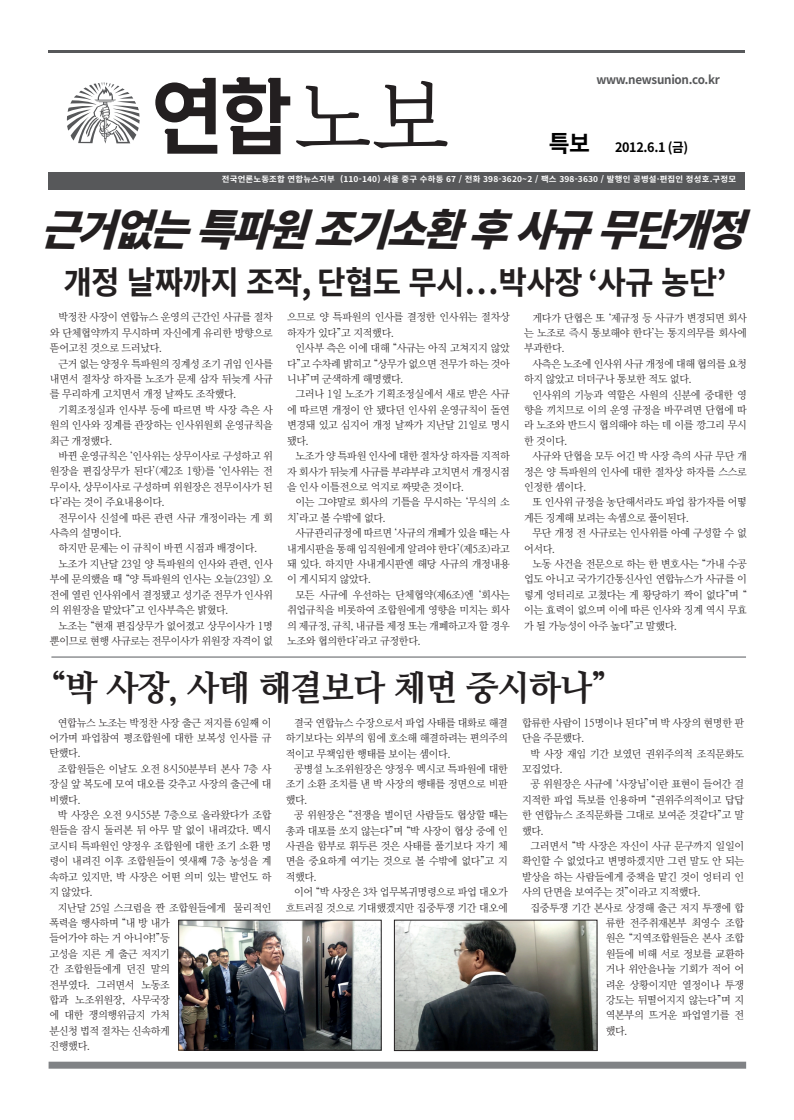
<style>
.page{position:relative;width:794px;height:1120px;background:#fff}
.page>*{position:absolute;margin:0;border:0;box-sizing:border-box;transform-origin:0 0}
.t1{font:italic 900 43px "Noto Sans CJ Kkr";color:#231f20}
.t2{font:800 35px "Nanum Myeongjo";letter-spacing:-.025em;color:#231f20}
.t3{font:700 32px "Noto Sans CJ Kkr";letter-spacing:-.025em;color:#231f20}
.t4{font:700 23.4px "Noto Sans CJ Kkr";color:#000}
.t5{font:700 13px "Noto Sans CJ Kkr";color:#000}
.t6{font:700 12px "Noto Sans CJ Kkr";letter-spacing:-.025em;color:#57585a}
.t7{font:10.5px/15.4px "Nanum Myeongjo OTF";letter-spacing:-.025em;color:#231f20;text-align:justify}
.t8{font:700 8px "Noto Sans CJ Kkr";letter-spacing:.02em;color:#fff;scale:1.05 1}
</style>
<div class="page">
<div style="left:49px;top:172px;width:696px;height:18px;background:#57585a"></div>
<hr style="left:49px;top:50px;width:696px;height:3px;background:#57585a">
<svg style="left:296px;top:81px;width:151px;height:67px"></svg>
<svg style="left:155px;top:78px;width:62px;height:76px"></svg>
<svg style="left:223px;top:77px;width:67px;height:77px"></svg>
<div style="left:49px;top:1061px;width:697px;height:7px;background:#808285"></div>
<svg style="left:67px;top:82px;width:73px;height:62px"></svg>
<hr style="left:51px;top:656px;width:695px;height:2px;background:#808285">
<img style="left:180px;top:922px;width:199px;height:126px">
<div style="left:178px;top:920px;width:203px;height:130px;border:1px solid #231f20"></div>
<img style="left:396px;top:922px;width:199px;height:126px">
<div style="left:394px;top:920px;width:203px;height:130px;border:1px solid #231f20"></div>
<p class="t6" style="left:596px;top:73px;width:125px">www.newsunion.co.kr</p>
<h3 class="t4" style="left:549px;top:130px;width:43px">특보</h3>
<p class="t5" style="left:615px;top:140px;width:75px">2012.6.1 (금)</p>
<p class="t8" style="left:222px;top:175px;width:491px">전국언론노동조합 연합뉴스지부 (110-140) 서울 중구 수하동 67 / 전화 398-3620~2 / 팩스 398-3630 / 발행인 공병설·편집인 정성호.구정모</p>
<h1 class="t1" style="left:41px;top:199px;width:705px;rotate:1deg">근거없는 특파원 조기소환 후 사규 무단개정</h1>
<h3 class="t3" style="left:63px;top:264px;width:664px">개정 날짜까지 조작, 단협도 무시…박사장 ‘사규 농단’</h3>
<p class="t7" style="left:50px;top:309px;width:224px;text-indent:9px">박정찬 사장이 연합뉴스 운영의 근간인 사규를 절차 와 단체협약까지 무시하며 자신에게 유리한 방향으로 뜯어고친 것으로 드러났다.</p>
<p class="t7" style="left:50px;top:356px;width:224px;text-indent:9px">근거 없는 양정우 특파원의 징계성 조기 귀임 인사를 내면서 절차상 하자를 노조가 문제 삼자 뒤늦게 사규 를 무리하게 고치면서 개정 날짜도 조작했다.</p>
<p class="t7" style="left:50px;top:402px;width:224px;text-indent:9px">기획조정실과 인사부 등에 따르면 박 사장 측은 사 원의 인사와 징계를 관장하는 인사위원회 운영규칙을 최근 개정했다.</p>
<p class="t7" style="left:50px;top:448px;width:224px;text-indent:9px">바뀐 운영규칙은 ‘인사위는 상무이사로 구성하고 위 원장을 편집상무가 된다’(제2조 1항)를 ‘인사위는 전 무이사, 상무이사로 구성하며 위원장은 전무이사가 된 다’라는 것이 주요내용이다.</p>
<p class="t7" style="left:50px;top:510px;width:224px;text-indent:9px">전무이사 신설에 따른 관련 사규 개정이라는 게 회 사측의 설명이다.</p>
<p class="t7" style="left:58px;top:540px;width:200px">하지만 문제는 이 규칙이 바뀐 시점과 배경이다.</p>
<p class="t7" style="left:58px;top:556px;width:216px">노조가 지난달 23일 양 특파원의 인사와 관련, 인사</p>
<p class="t7" style="left:50px;top:571px;width:224px">부에 문의했을 때 “양 특파원의 인사는 오늘(23일) 오</p>
<p class="t7" style="left:50px;top:587px;width:224px">전에 열린 인사위에서 결정됐고 성기준 전무가 인사위</p>
<p class="t7" style="left:50px;top:602px;width:180px">의 위원장을 맡았다”고 인사부측은 밝혔다.</p>
<p class="t7" style="left:58px;top:617px;width:216px">노조는 “현재 편집상무가 없어졌고 상무이사가 1명</p>
<p class="t7" style="left:50px;top:633px;width:224px">뿐이므로 현행 사규로는 전무이사가 위원장 자격이 없</p>
<p class="t7" style="left:287px;top:309px;width:224px">으므로 양 특파원의 인사를 결정한 인사위는 절차상 하자가 있다”고 지적했다.</p>
<p class="t7" style="left:287px;top:340px;width:224px;text-indent:9px">인사부 측은 이에 대해 “사규는 아직 고쳐지지 않았 다”고 수차례 밝히고 “상무가 없으면 전무가 하는 것아 니냐”며 군색하게 해명했다.</p>
<p class="t7" style="left:287px;top:387px;width:224px;text-indent:9px">그러나 1일 노조가 기획조정실에서 새로 받은 사규 에 따르면 개정이 안 됐다던 인사위 운영규칙이 돌연 변경돼 있고 심지어 개정 날짜가 지난달 21일로 명시 됐다.</p>
<p class="t7" style="left:287px;top:448px;width:224px;text-indent:9px">노조가 양 특파원 인사에 대한 절차상 하자를 지적하 자 회사가 뒤늦게 사규를 부랴부랴 고치면서 개정시점 을 인사 이틀전으로 억지로 짜맞춘 것이다.</p>
<p class="t7" style="left:287px;top:494px;width:224px;text-indent:9px">이는 그야말로 회사의 기틀을 무시하는 ‘무식의 소 치’라고 볼 수밖에 없다.</p>
<p class="t7" style="left:287px;top:525px;width:224px;text-indent:9px">사규관리규정에 따르면 ‘사규의 개폐가 있을 때는 사 내게시판을 통해 임직원에게 알려야 한다’(제5조)라고 돼 있다. 하지만 사내게시판엔 해당 사규의 개정내용 이 게시되지 않았다.</p>
<p class="t7" style="left:287px;top:587px;width:224px;text-indent:9px">모든 사규에 우선하는 단체협약(제6조)엔 ‘회사는 취업규칙을 비롯하여 조합원에게 영향을 미치는 회사 의 제규정, 규칙, 내규를 제정 또는 개폐하고자 할 경우 노조와 협의한다’라고 규정한다.</p>
<p class="t7" style="left:524px;top:310px;width:224px;text-indent:9px">게다가 단협은 또 ‘제규정 등 사규가 변경되면 회사 는 노조로 즉시 통보해야 한다’는 통지의무를 회사에 부과한다.</p>
<p class="t7" style="left:524px;top:356px;width:224px;text-indent:9px">사측은 노조에 인사위 사규 개정에 대해 협의를 요청 하지 않았고 더더구나 통보한 적도 없다.</p>
<p class="t7" style="left:524px;top:387px;width:224px;text-indent:9px">인사위의 기능과 역할은 사원의 신분에 중대한 영 향을 끼치므로 이의 운영 규정을 바꾸려면 단협에 따 라 노조와 반드시 협의해야 하는 데 이를 깡그리 무시 한 것이다.</p>
<p class="t7" style="left:524px;top:448px;width:224px;text-indent:9px">사규와 단협을 모두 어긴 박 사장 측의 사규 무단 개 정은 양 특파원의 인사에 대한 절차상 하자를 스스로 인정한 셈이다.</p>
<p class="t7" style="left:524px;top:494px;width:224px;text-indent:9px">또 인사위 규정을 농단해서라도 파업 참가자를 어떻 게든 징계해 보려는 속셈으로 풀이된다.</p>
<p class="t7" style="left:524px;top:525px;width:224px;text-indent:9px">무단 개정 전 사규로는 인사위를 아예 구성할 수 없 어서다.</p>
<p class="t7" style="left:524px;top:556px;width:224px;text-indent:9px">노동 사건을 전문으로 하는 한 변호사는 “가내 수공 업도 아니고 국가기간통신사인 연합뉴스가 사규를 이 렇게 엉터리로 고쳤다는 게 황당하기 짝이 없다”며 “ 이는 효력이 없으며 이에 따른 인사와 징계 역시 무효 가 될 가능성이 아주 높다”고 말했다.</p>
<h2 class="t2" style="left:51px;top:666px;width:557px">“박 사장, 사태 해결보다 체면 중시하나”</h2>
<p class="t7" style="left:49px;top:715px;width:224px;text-indent:9px">연합뉴스 노조는 박정찬 사장 출근 저지를 6일째 이 어가며 파업참여 평조합원에 대한 보복성 인사를 규 탄했다.</p>
<p class="t7" style="left:49px;top:761px;width:224px;text-indent:9px">조합원들은 이날도 오전 8시50분부터 본사 7층 사 장실 앞 복도에 모여 대오를 갖추고 사장의 출근에 대 비했다.</p>
<p class="t7" style="left:49px;top:807px;width:224px;text-indent:9px">박 사장은 오전 9시55분 7층으로 올라왔다가 조합 원들을 잠시 둘러본 뒤 아무 말 없이 내려갔다. 멕시 코시티 특파원인 양정우 조합원에 대한 조기 소환 명 령이 내려진 이후 조합원들이 엿새째 7층 농성을 계 속하고 있지만, 박 사장은 어떤 의미 있는 발언도 하 지 않았다.</p>
<p class="t7" style="left:49px;top:899px;width:224px;text-align:left;text-indent:9px">지난달 25일 스크럼을 짠 조합원들에게 물리적인 폭력을 행사하며 “내 방 내가<br>들어가야 하는 거 아니야!”등<br>고성을 지른 게 출근 저지기<br>간 조합원들에게 던진 말의<br>전부였다. 그러면서 노동조<br>합과 노조위원장, 사무국장<br>에 대한 쟁의행위금지 가처<br>분신청 법적 절차는 신속하게<br>진행했다.</p>
<p class="t7" style="left:286px;top:715px;width:224px;text-indent:9px">결국 연합뉴스 수장으로서 파업 사태를 대화로 해결 하기보다는 외부의 힘에 호소해 해결하려는 편의주의 적이고 무책임한 행태를 보이는 셈이다.</p>
<p class="t7" style="left:286px;top:761px;width:224px;text-indent:9px">공병설 노조위원장은 양정우 멕시코 특파원에 대한 조기 소환 조치를 낸 박 사장의 행태를 정면으로 비판 했다.</p>
<p class="t7" style="left:286px;top:807px;width:224px;text-indent:9px">공 위원장은 “전쟁을 벌이던 사람들도 협상할 때는 총과 대포를 쏘지 않는다”며 “박 사장이 협상 중에 인 사권을 함부로 휘두른 것은 사태를 풀기보다 자기 체 면을 중요하게 여기는 것으로 볼 수밖에 없다”고 지 적했다.</p>
<p class="t7" style="left:286px;top:884px;width:224px;text-align:right">이어 “박 사장은 3차 업무복귀명령으로 파업 대오가 흐트러질 것으로 기대했겠지만 집중투쟁 기간 대오에</p>
<p class="t7" style="left:522px;top:715px;width:224px">합류한 사람이 15명이나 된다”며 박 사장의 현명한 판 단을 주문했다.</p>
<p class="t7" style="left:522px;top:745px;width:224px;text-indent:9px">박 사장 재임 기간 보였던 권위주의적 조직문화도 꼬집었다.</p>
<p class="t7" style="left:522px;top:776px;width:224px;text-indent:9px">공 위원장은 사규에 ‘사장님’이란 표현이 들어간 걸 지적한 파업 특보를 인용하며 “권위주의적이고 답답 한 연합뉴스 조직문화를 그대로 보여준 것같다”고 말 했다.</p>
<p class="t7" style="left:522px;top:838px;width:224px;text-indent:9px">그러면서 “박 사장은 자신이 사규 문구까지 일일이 확인할 수 없었다고 변명하겠지만 그런 말도 안 되는 발상을 하는 사람들에게 중책을 맡긴 것이 엉터리 인 사의 단면을 보여주는 것”이라고 지적했다.</p>
<p class="t7" style="left:606px;top:899px;width:140px;text-indent:-75px">집중투쟁 기간 본사로 상경해 출근 저지 투쟁에 합 류한 전주취재본부 최영수 조합 원은 “지역조합원들은 본사 조합 원들에 비해 서로 정보를 교환하 거나 위안을나눌 기회가 적어 어 려운 상황이지만 열정이나 투쟁 강도는 뒤떨어지지 않는다”며 지 역본부의 뜨거운 파업열기를 전 했다.</p>
</div>
